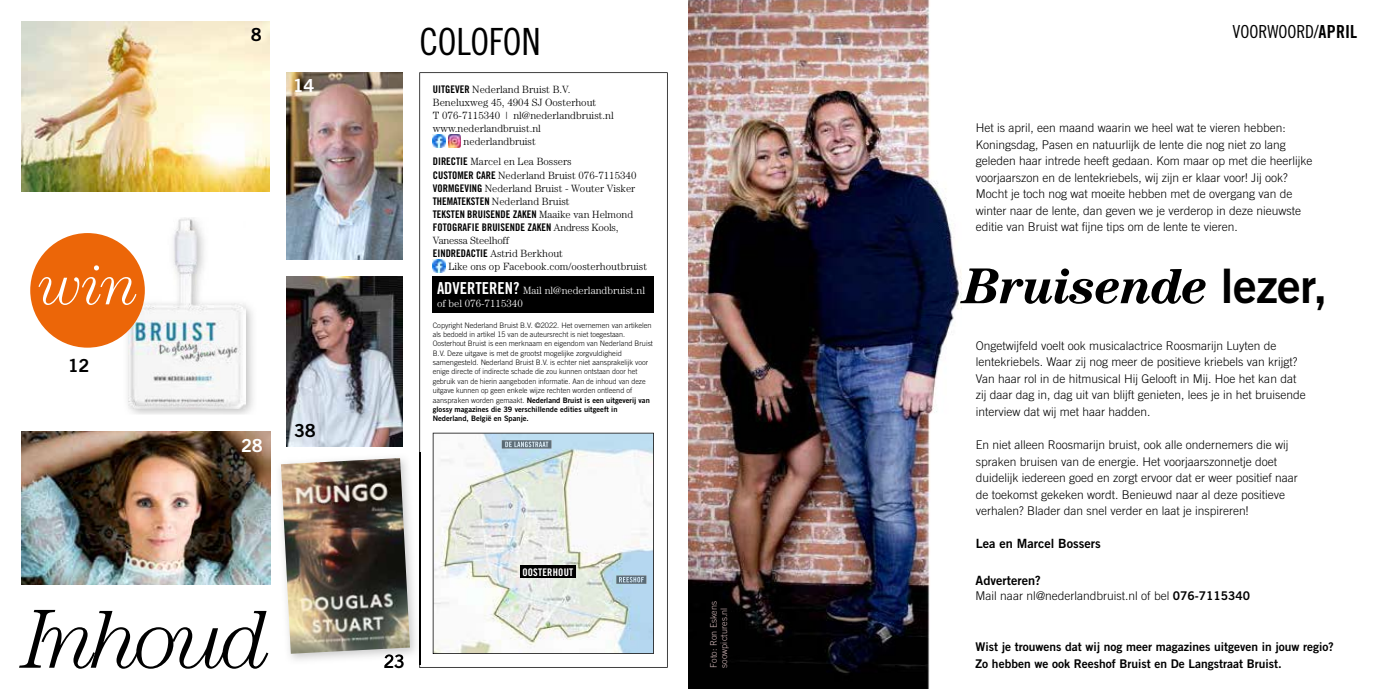
<style>
.page{position:relative;width:1378px;height:689px;background:#fff}
.page>*{position:absolute;margin:0;border:0;box-sizing:border-box;transform-origin:0 0}
.t1{font:italic 300 84px "Century Std";letter-spacing:-.075em;color:#000}
.t2{font:italic 300 56.55px "Century LT";color:#fff}
.t3{font:italic 700 50.4px "Century LT";letter-spacing:-.02em;color:#000}
.t4{font:37.5px "Trade Gothic LT Std Cn 18";letter-spacing:-.005em;color:#000}
.t5{font:18px "Trade Gothic LT Std Cn 18";color:#000}
.t6{font:18px "Trade Gothic LT Std Bd 2";color:#000}
.t7{font:18px "Trade Gothic LT Std Bd 2";color:#fff}
.t8{font:12.75px "Trade Gothic LT Std Bd 2";color:#000}
.t9{font:300 12px/16.5px "Trade Gothic LT Std";color:#000}
.t10{font:12px/16.5px "Trade Gothic LT Std Bd 2";color:#000}
.t11{font:300 10.5px/13.2px "Century Std";color:#000}
.t12{font:10.5px/13.2px "Trade Gothic LT Std Bd Cn 20";color:#000}
.t13{font:300 10.5px/13.2px "Century Std";color:#fff}
.t14{font:300 10.5px "Century Std";letter-spacing:-.02em;color:#000}
.t15{font:10.5px "Trade Gothic LT Std Bd Cn 20";letter-spacing:.02em;color:#fff}
.t16{font:300 9px/10.5px "Trade Gothic LT Std";letter-spacing:.01em;color:#d1b7b8}
.t17{font:300 7.5px/9.3px "Trade Gothic LT Std";color:#000}
.t18{font:7.5px/9.3px "Trade Gothic LT Std Bd 2";color:#000}
.s1{font-family:"Trade Gothic LT Std Bd Cn 20";font-weight:400}
.s2{font-family:"Century Std";font-weight:300}
.s3{font-family:"Trade Gothic LT Std Bd Cn 20";font-weight:400;font-size:16.5px}
.s4{font-family:"Trade Gothic LT Std";font-weight:300}
.s5{font-family:"Trade Gothic LT Std Bd Cn 20"}
.s6{font-family:"Trade Gothic LT Std Bd 2";font-weight:400;font-style:normal;font-size:47.55px}
.s7{font-family:"Trade Gothic LT Std Bd 2";font-weight:400}
</style>
<div class="page">
<img style="left:689px;top:0;width:272px;height:689px">
<svg style="left:419px;top:72px;width:249px;height:596px"></svg>
<div style="left:433px;top:276px;width:221px;height:37px;background:#000"></div>
<svg style="left:433px;top:433px;width:221px;height:221px"></svg>
<div style="left:520px;top:566px;width:55px;height:12px;background:#000"></div>
<img style="left:502px;top:440px;width:49px;height:8px">
<img style="left:505px;top:442px;width:43px;height:5px">
<img style="left:616px;top:575px;width:30px;height:9px">
<img style="left:619px;top:577px;width:25px;height:5px">
<img style="left:287px;top:276px;width:115px;height:170px">
<img style="left:287px;top:72px;width:115px;height:187px">
<img style="left:280px;top:452px;width:141px;height:213px">
<img style="left:419px;top:452px;width:1px;height:213px">
<img style="left:385px;top:654px;width:19px;height:11px">
<img style="left:281px;top:458px;width:129px;height:196px">
<img style="left:21px;top:432px;width:249px;height:153px">
<img style="left:21px;top:21px;width:249px;height:170px">
<img style="left:128px;top:217px;width:117px;height:191px">
<div style="left:30px;top:233px;width:115px;height:115px;background:#ec6608;border-radius:50%"></div>
<h3 class="t6" style="left:251px;top:23px;width:12px">8</h3>
<h3 class="t7" style="left:293px;top:74px;width:23px">14</h3>
<h2 class="t2" style="left:39px;top:253px;width:101px">win</h2>
<h3 class="t6" style="left:68px;top:354px;width:23px">12</h3>
<h3 class="t7" style="left:241px;top:434px;width:23px">28</h3>
<h3 class="t6" style="left:294px;top:419px;width:23px">38</h3>
<h1 class="t1" style="left:23px;top:591px;width:249px">Inhoud</h1>
<h3 class="t4" style="left:419px;top:20px;width:123px">COLOFON</h3>
<p class="t11" style="left:433px;top:83px;width:139px"><span class="s1">UITGEVER</span> Nederland Bruist B.V.</p>
<p class="t11" style="left:433px;top:96px;width:165px">Beneluxweg 45, 4904 SJ Oosterhout</p>
<p class="t11" style="left:433px;top:109px;width:182px">T 076-7115340 | nl@nederlandbruist.nl</p>
<p class="t11" style="left:433px;top:121px;width:110px">www.nederlandbruist.nl</p>
<p class="t11" style="left:464px;top:134px;width:74px">nederlandbruist</p>
<p class="t11" style="left:433px;top:155px;width:205px"><span class="s1">DIRECTIE</span> Marcel en Lea Bossers<br><span class="s1">CUSTOMER CARE</span> Nederland Bruist 076-7115340<br><span class="s1">VORMGEVING</span> Nederland Bruist - Wouter Visker <span class="s1">THEMATEKSTEN</span> Nederland Bruist</p>
<p class="t12" style="left:433px;top:207px;width:202px">TEKSTEN BRUISENDE ZAKEN <span class="s2">Maaike van Helmond<br></span>FOTOGRAFIE BRUISENDE ZAKEN <span class="s2">Andress Kools,</span></p>
<p class="t14" style="left:433px;top:234px;width:78px">Vanessa Steelhoff</p>
<p class="t11" style="left:433px;top:247px;width:132px"><span class="s1">EINDREDACTIE</span> Astrid Berkhout</p>
<p class="t11" style="left:448px;top:260px;width:200px">Like ons op Facebook.com/oosterhoutbruist</p>
<p class="t13" style="left:437px;top:284px;width:210px"><span class="s3">ADVERTEREN?</span> Mail nl@nederlandbruist.nl of bel 076-7115340</p>
<p class="t17" style="left:433px;top:320px;width:222px">Copyright Nederland Bruist B.V. ©2022. Het overnemen van artikelen als bedoeld in artikel 15 van de auteursrecht is niet toegestaan.<br>Oosterhout Bruist is een merknaam en eigendom van Nederland Bruist B.V. Deze uitgave is met de grootst mogelijke zorgvuldigheid samengesteld. Nederland Bruist B.V. is echter niet aansprakelijk voor enige directe of indirecte schade die zou kunnen ontstaan door het gebruik van de hierin aangeboden informatie. Aan de inhoud van deze uitgave kunnen op geen enkele wijze rechten worden ontleend of</p>
<p class="t18" style="left:433px;top:395px;width:219px"><span class="s4">aanspraken worden gemaakt.</span> Nederland Bruist is een uitgeverij van glossy magazines die 39 verschillende edities uitgeeft in<br>Nederland, België en Spanje.</p>
<h3 class="t6" style="left:384px;top:650px;width:23px">23</h3>
<p class="t15" style="left:522px;top:565px;width:52px">OOSTERHOUT</p>
<p class="t16" style="left:708px;top:668px;width:68px;rotate:-90deg">Foto: Ron Eskens soowpictures.nl</p>
<h3 class="t5" style="left:1232px;top:21px;width:126px">VOORWOORD/<span class="s5">APRIL</span></h3>
<p class="t9" style="left:976px;top:119px;width:338px">Het is april, een maand waarin we heel wat te vieren hebben:<br>Koningsdag, Pasen en natuurlijk de lente die nog niet zo lang geleden haar intrede heeft gedaan. Kom maar op met die heerlijke voorjaarszon en de lentekriebels, wij zijn er klaar voor! Jij ook?<br>Mocht je toch nog wat moeite hebben met de overgang van de winter naar de lente, dan geven we je verderop in deze nieuwste editie van Bruist wat fijne tips om de lente te vieren.</p>
<h3 class="t3" style="left:963px;top:257px;width:366px">Bruisende <span class="s6">lezer,</span></h3>
<p class="t9" style="left:976px;top:337px;width:332px">Ongetwijfeld voelt ook musicalactrice Roosmarijn Luyten de lentekriebels. Waar zij nog meer de positieve kriebels van krijgt?<br>Van haar rol in de hitmusical Hij Gelooft in Mij. Hoe het kan dat zij daar dag in, dag uit van blijft genieten, lees je in het bruisende interview dat wij met haar hadden.</p>
<p class="t9" style="left:976px;top:436px;width:324px">En niet alleen Roosmarijn bruist, ook alle ondernemers die wij spraken bruisen van de energie. Het voorjaarszonnetje doet duidelijk iedereen goed en zorgt ervoor dat er weer positief naar de toekomst gekeken wordt. Benieuwd naar al deze positieve verhalen? Blader dan snel verder en laat je inspireren!</p>
<p class="t8" style="left:976px;top:535px;width:126px">Lea en Marcel Bossers</p>
<p class="t8" style="left:975px;top:572px;width:67px">Adverteren?</p>
<p class="t9" style="left:975px;top:587px;width:276px">Mail naar nl@nederlandbruist.nl of bel <span class="s7">076-7115340</span></p>
<p class="t10" style="left:975px;top:638px;width:360px">Wist je trouwens dat wij nog meer magazines uitgeven in jouw regio?<br>Zo hebben we ook Reeshof Bruist en De Langstraat Bruist.</p>
</div>
